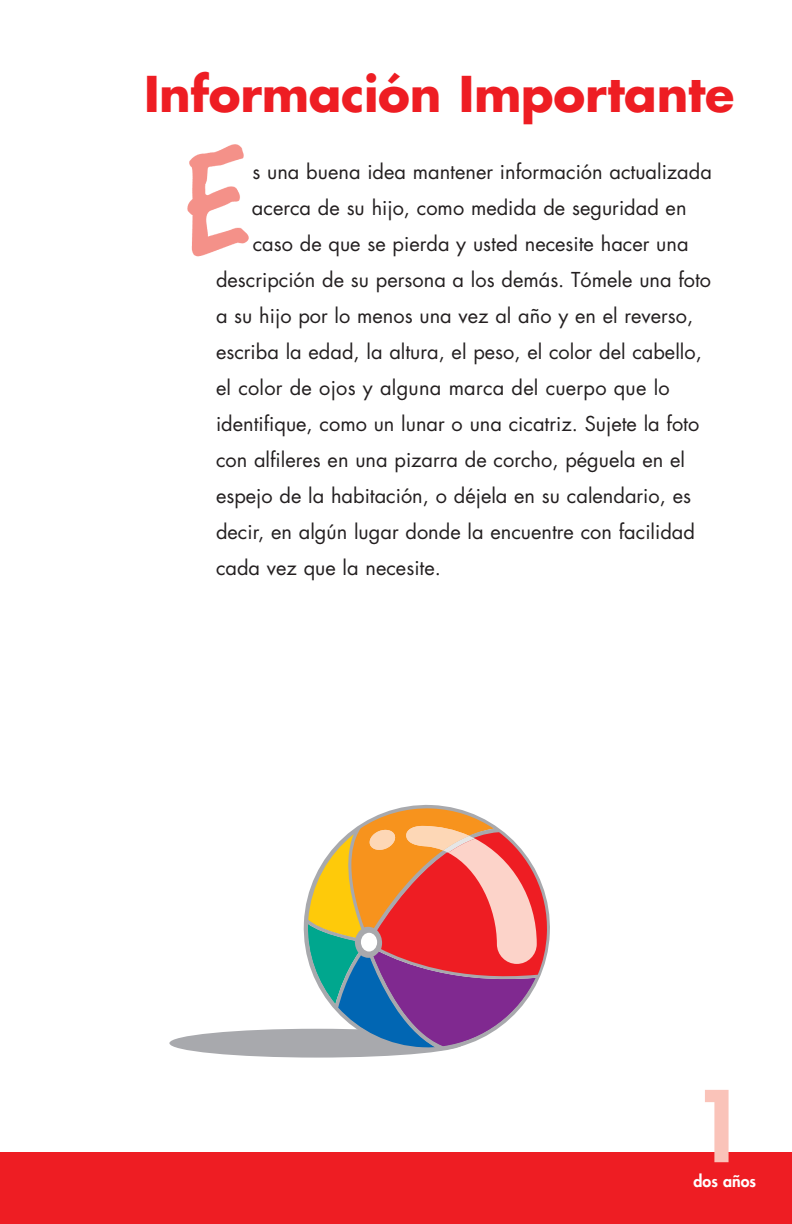
<style>
.page{position:relative;width:792px;height:1224px;background:#fff}
.page>*{position:absolute;margin:0;border:0;box-sizing:border-box;transform-origin:0 0}
.t1{font:800 96px "Futura";color:#fac3b9}
.t2{font:700 48px "Futura";letter-spacing:-.005em;color:#ee1d23}
.t3{font:20px "Futura";color:#231f20}
.t4{font:800 16px "Futura";color:#fff}
</style>
<div class="page">
<div style="left:0;top:1152px;width:792px;height:72px;background:#ee1d23"></div>
<img style="left:187px;top:144px;width:62px;height:113px">
<div style="left:169px;top:1029px;width:296px;height:29px;background:#a8a9ad;border-radius:50%"></div>
<svg style="left:307px;top:806px;width:243px;height:243px"></svg>
<h2 class="t2" style="left:144px;top:72px;width:592px">Información Importante</h2>
<p class="t3" style="left:252px;top:162px;width:461px">s una buena idea mantener información actualizada</p>
<p class="t3" style="left:252px;top:198px;width:436px">acerca de su hijo, como medida de seguridad en</p>
<p class="t3" style="left:253px;top:234px;width:437px">caso de que se pierda y usted necesite hacer una</p>
<p class="t3" style="left:216px;top:270px;width:497px">descripción de su persona a los demás. Tómele una foto</p>
<p class="t3" style="left:216px;top:306px;width:479px">a su hijo por lo menos una vez al año y en el reverso,</p>
<p class="t3" style="left:216px;top:342px;width:487px">escriba la edad, la altura, el peso, el color del cabello,</p>
<p class="t3" style="left:216px;top:378px;width:455px">el color de ojos y alguna marca del cuerpo que lo</p>
<p class="t3" style="left:216px;top:414px;width:485px">identifique, como un lunar o una cicatriz. Sujete la foto</p>
<p class="t3" style="left:216px;top:450px;width:470px">con alfileres en una pizarra de corcho, péguela en el</p>
<p class="t3" style="left:216px;top:486px;width:477px">espejo de la habitación, o déjela en su calendario, es</p>
<p class="t3" style="left:216px;top:522px;width:480px">decir, en algún lugar donde la encuentre con facilidad</p>
<p class="t3" style="left:216px;top:558px;width:226px">cada vez que la necesite.</p>
<h1 class="t1" style="left:691px;top:1081px;width:57px">1</h1>
<p class="t4" style="left:694px;top:1174px;width:64px">dos años</p>
</div>
